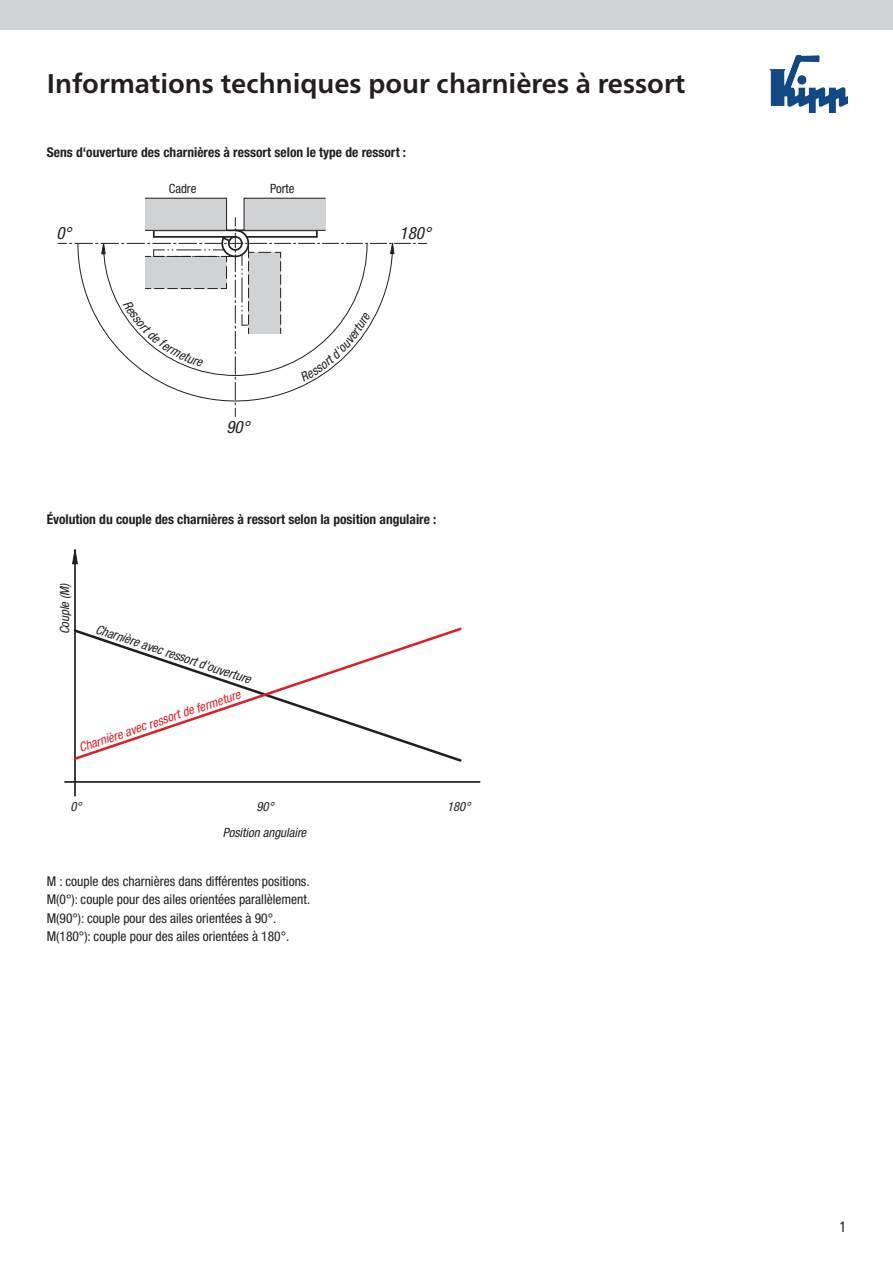
<style>
.page{position:relative;width:893px;height:1263px;background:#fff}
.page>*{position:absolute;margin:0;border:0;box-sizing:border-box;transform-origin:0 0}
.t1{font:700 27px "Frutiger Neue LTW1 G";color:#231f20}
.t2{font:italic condensed 16.95px "Helvetica Neue LTW1 G";color:#231f20}
.t3{font:15px "Frutiger Neue LTW1 G";color:#231f20;scale:.81 1}
.t4{font:condensed 13.5px/18.3px "Helvetica Neue LTW1 G";color:#231f20}
.t5{font:700 condensed 13.5px "Helvetica Neue LTW1 G";color:#231f20}
.t6{font:italic condensed 12.75px "Helvetica Neue LTW1 G";color:#231f20}
.t7{font:italic condensed 12.75px "Helvetica Neue LTW1 G";color:#da2128}
.t8{font:condensed 12.75px "Helvetica Neue LTW1 G";color:#231f20}
</style>
<div class="page">
<img style="left:769px;top:55px;width:79px;height:58px">
<div style="left:0;top:0;width:893px;height:30px;background:#d1d2d4"></div>
<div style="left:145px;top:198px;width:82px;height:32px;background:#d1d2d4"></div>
<div style="left:145px;top:198px;width:82px;height:33px;border:1px solid #231f20"></div>
<div style="left:244px;top:198px;width:81px;height:32px;background:#d1d2d4"></div>
<div style="left:244px;top:198px;width:82px;height:33px;border:1px solid #231f20"></div>
<svg style="left:72px;top:549px;width:6px;height:16px"></svg>
<hr style="left:65px;top:781px;width:415px;height:2px;background:#231f20">
<hr style="left:74px;top:559px;width:2px;height:237px;background:#231f20">
<svg style="left:73px;top:626px;width:389px;height:136px"></svg>
<svg style="left:58px;top:218px;width:369px;height:199px"></svg>
<h1 class="t1" style="left:47px;top:67px;width:640px">Informations techniques pour charnières à ressort</h1>
<p class="t5" style="left:47px;top:145px;width:361px">Sens d‘ouverture des charnières à ressort selon le type de ressort :</p>
<p class="t8" style="left:169px;top:181px;width:29px">Cadre</p>
<p class="t8" style="left:270px;top:181px;width:26px">Porte</p>
<p class="t2" style="left:56px;top:224px;width:16px">0°</p>
<p class="t2" style="left:400px;top:224px;width:33px">180°</p>
<p class="t2" style="left:226px;top:417px;width:25px">90°</p>
<p class="t5" style="left:47px;top:511px;width:391px">Évolution du couple des charnières à ressort selon la position angulaire :</p>
<p class="t6" style="left:57px;top:634px;width:53px;rotate:-90deg">Couple (M)</p>
<p class="t6" style="left:98px;top:622px;width:164px;rotate:18deg">Charnière avec ressort d'ouverture</p>
<p class="t7" style="left:77px;top:741px;width:171px;rotate:-19deg">Charnière avec ressort de fermeture</p>
<p class="t6" style="left:70px;top:799px;width:13px">0°</p>
<p class="t6" style="left:256px;top:799px;width:19px">90°</p>
<p class="t6" style="left:447px;top:799px;width:25px">180°</p>
<p class="t6" style="left:223px;top:825px;width:85px">Position angulaire</p>
<p class="t4" style="left:47px;top:872px;width:265px">M : couple des charnières dans différentes positions.<br>M(0°): couple pour des ailes orientées parallèlement.<br>M(90°): couple pour des ailes orientées à 90°.<br>M(180°): couple pour des ailes orientées à 180°.</p>
<p class="t3" style="left:839px;top:1218px;width:10px">1</p>
</div>
